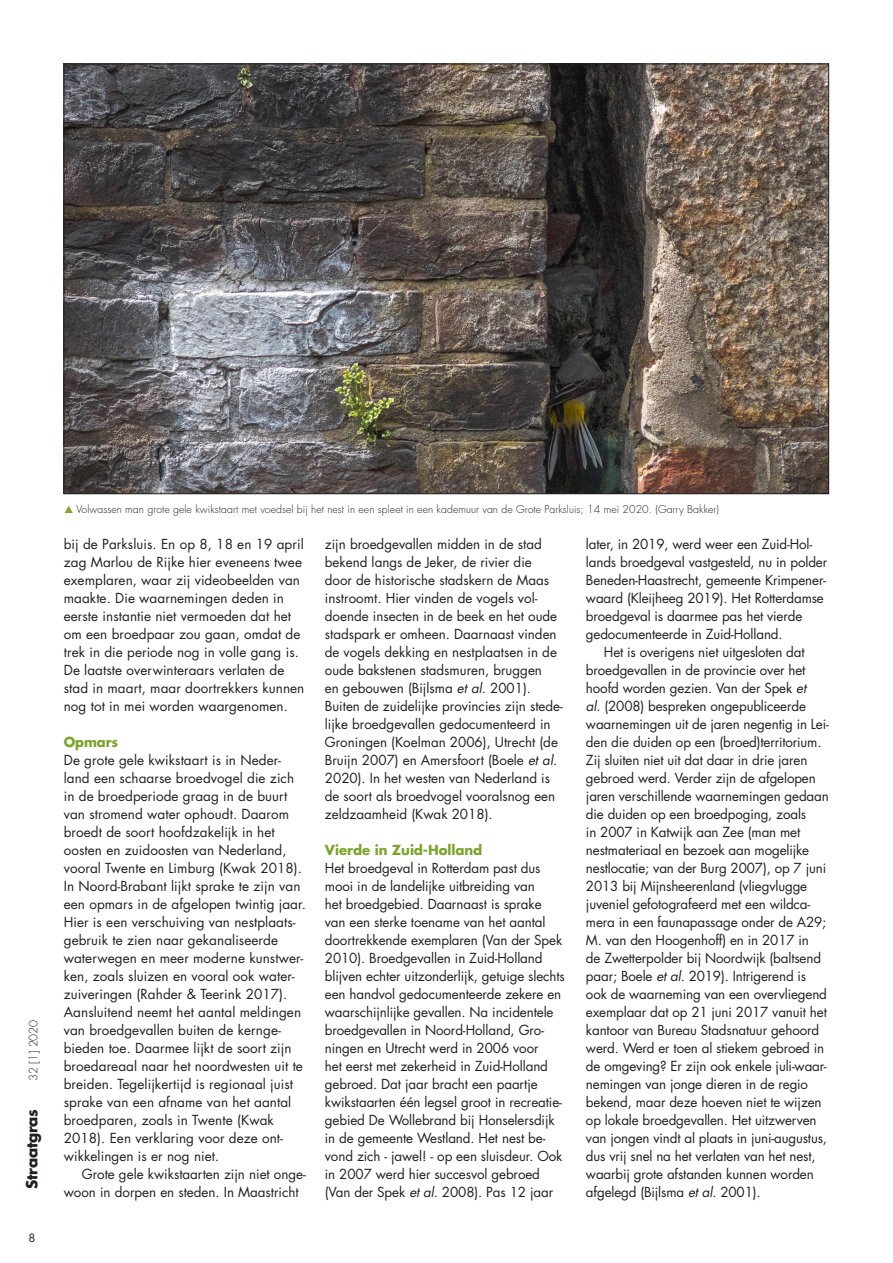
<style>
.page{position:relative;width:893px;height:1263px;background:#fff}
.page>*{position:absolute;margin:0;border:0;box-sizing:border-box;transform-origin:0 0}
.t1{font:700 15px "Futura Std";letter-spacing:-.02em;color:#231f20}
.t2{font:13.5px/18px "Futura Std";letter-spacing:-.005em;color:#231f20}
.lopende_tekst_kop{font:700 13.5px "Futura Std";letter-spacing:-.005em;color:#7da52d}
.t3{font:300 11.25px "Futura Std";letter-spacing:-.02em;color:#231f20}
.t4{font:11.25px "Futura Std";color:#231f20}
.t5{font:300 10.5px "Futura Std";letter-spacing:.005em;color:#222}
.s1{font-family:"European Pi Three";font-weight:400;color:#7da52d}
.s2{font-style:italic}
</style>
<div class="page">
<img style="left:66px;top:66px;width:761px;height:426px">
<p class="t3" style="left:27px;top:1080px;width:62px;rotate:-90deg">32 [1] 2020</p>
<p class="t1" style="left:22px;top:1188px;width:81px;rotate:-90deg">Straatgras</p>
<p class="t4" style="left:29px;top:1231px;width:8px">8</p>
<p class="t5" style="left:64px;top:502px;width:656px"><span class="s1">G</span> Volwassen man grote gele kwikstaart met voedsel bij het nest in een spleet in een kademuur van de Grote Parksluis; 14 mei 2020. (Garry Bakker)</p>
<p class="t2" style="left:64px;top:535px;width:242px">bij de Parksluis. En op 8, 18 en 19 april zag Marlou de Rijke hier eveneens twee exemplaren, waar zij videobeelden van maakte. Die waarnemingen deden in eerste instantie niet vermoeden dat het om een broedpaar zou gaan, omdat de trek in die periode nog in volle gang is.<br>De laatste overwinteraars verlaten de stad in maart, maar doortrekkers kunnen nog tot in mei worden waargenomen.</p>
<p class="lopende_tekst_kop" style="left:64px;top:733px;width:56px">Opmars</p>
<p class="t2" style="left:64px;top:751px;width:219px">De grote gele kwikstaart is in Neder-</p>
<p class="t2" style="left:64px;top:769px;width:232px">land een schaarse broedvogel die zich</p>
<p class="t2" style="left:64px;top:787px;width:225px">in de broedperiode graag in de buurt</p>
<p class="t2" style="left:64px;top:805px;width:227px">van stromend water ophoudt. Daarom</p>
<p class="t2" style="left:64px;top:823px;width:212px">broedt de soort hoofdzakelijk in het</p>
<p class="t2" style="left:64px;top:841px;width:224px">oosten en zuidoosten van Nederland,</p>
<p class="t2" style="left:64px;top:859px;width:240px">vooral Twente en Limburg (Kwak 2018).</p>
<p class="t2" style="left:64px;top:877px;width:238px">In Noord-Brabant lijkt sprake te zijn van</p>
<p class="t2" style="left:64px;top:895px;width:244px">een opmars in de afgelopen twintig jaar.</p>
<p class="t2" style="left:64px;top:913px;width:233px">Hier is een verschuiving van nestplaats-</p>
<p class="t2" style="left:64px;top:931px;width:216px">gebruik te zien naar gekanaliseerde</p>
<p class="t2" style="left:64px;top:949px;width:241px">waterwegen en meer moderne kunstwer-</p>
<p class="t2" style="left:64px;top:967px;width:232px">ken, zoals sluizen en vooral ook water-</p>
<p class="t2" style="left:64px;top:985px;width:225px">zuiveringen (Rahder &amp; Teerink 2017).</p>
<p class="t2" style="left:64px;top:1003px;width:239px">Aansluitend neemt het aantal meldingen</p>
<p class="t2" style="left:64px;top:1021px;width:219px">van broedgevallen buiten de kernge-</p>
<p class="t2" style="left:64px;top:1039px;width:229px">bieden toe. Daarmee lijkt de soort zijn</p>
<p class="t2" style="left:64px;top:1057px;width:241px">broedareaal naar het noordwesten uit te</p>
<p class="t2" style="left:64px;top:1075px;width:231px">breiden. Tegelijkertijd is regionaal juist</p>
<p class="t2" style="left:64px;top:1093px;width:229px">sprake van een afname van het aantal</p>
<p class="t2" style="left:64px;top:1111px;width:212px">broedparen, zoals in Twente (Kwak</p>
<p class="t2" style="left:64px;top:1129px;width:221px">2018). Een verklaring voor deze ont-</p>
<p class="t2" style="left:64px;top:1147px;width:157px">wikkelingen is er nog niet.</p>
<p class="t2" style="left:82px;top:1165px;width:226px">Grote gele kwikstaarten zijn niet onge-</p>
<p class="t2" style="left:64px;top:1183px;width:236px">woon in dorpen en steden. In Maastricht</p>
<p class="t2" style="left:325px;top:535px;width:240px">zijn broedgevallen midden in de stad bekend langs de Jeker, de rivier die<br>door de historische stadskern de Maas instroomt. Hier vinden de vogels vol&shy;doende insecten in de beek en het oude stadspark er omheen. Daarnaast vinden de vogels dekking en nestplaatsen in de oude bakstenen stadsmuren, bruggen<br>en gebouwen (Bijlsma <span class="s2">et al</span>. 2001).<br>Buiten de zuidelijke provincies zijn stede&shy;lijke broedgevallen gedocumenteerd in Groningen (Koelman 2006), Utrecht (de Bruijn 2007) en Amersfoort (Boele <span class="s2">et al</span>.<br>2020). In het westen van Nederland is de soort als broedvogel vooralsnog een zeldzaamheid (Kwak 2018).</p>
<p class="lopende_tekst_kop" style="left:325px;top:841px;width:159px">Vierde in Zuid-Holland</p>
<p class="t2" style="left:325px;top:859px;width:242px">Het broedgeval in Rotterdam past dus mooi in de landelijke uitbreiding van<br>het broedgebied. Daarnaast is sprake van een sterke toename van het aantal doortrekkende exemplaren (Van der Spek 2010). Broedgevallen in Zuid-Holland blijven echter uitzonderlijk, getuige slechts een handvol gedocumenteerde zekere en waarschijnlijke gevallen. Na incidentele broedgevallen in Noord-Holland, Gro&shy;ningen en Utrecht werd in 2006 voor<br>het eerst met zekerheid in Zuid-Holland gebroed. Dat jaar bracht een paartje kwikstaarten één legsel groot in recreatie&shy;gebied De Wollebrand bij Honselersdijk in de gemeente Westland. Het nest be&shy;vond zich - jawel! - op een sluisdeur. Ook in 2007 werd hier succesvol gebroed (Van der Spek <span class="s2">et al</span>. 2008). Pas 12 jaar</p>
<p class="t2" style="left:586px;top:535px;width:228px">later, in 2019, werd weer een Zuid-Hol-</p>
<p class="t2" style="left:586px;top:553px;width:243px">lands broedgeval vastgesteld, nu in polder</p>
<p class="t2" style="left:586px;top:571px;width:241px">Beneden-Haastrecht, gemeente Krimpener-</p>
<p class="t2" style="left:586px;top:589px;width:239px">waard (Kleijheeg 2019). Het Rotterdamse</p>
<p class="t2" style="left:586px;top:607px;width:218px">broedgeval is daarmee pas het vierde</p>
<p class="t2" style="left:586px;top:625px;width:198px">gedocumenteerde in Zuid-Holland.</p>
<p class="t2" style="left:604px;top:643px;width:202px">Het is overigens niet uitgesloten dat</p>
<p class="t2" style="left:586px;top:661px;width:221px">broedgevallen in de provincie over het</p>
<p class="t2" style="left:586px;top:679px;width:222px">hoofd worden gezien. Van der Spek <span class="s2">et</span></p>
<p class="t2" style="left:586px;top:697px;width:221px"><span class="s2">al</span>. (2008) bespreken ongepubliceerde</p>
<p class="t2" style="left:586px;top:715px;width:244px">waarnemingen uit de jaren negentig in Lei-</p>
<p class="t2" style="left:586px;top:733px;width:237px">den die duiden op een (broed)territorium.</p>
<p class="t2" style="left:586px;top:751px;width:223px">Zij sluiten niet uit dat daar in drie jaren</p>
<p class="t2" style="left:586px;top:769px;width:231px">gebroed werd. Verder zijn de afgelopen</p>
<p class="t2" style="left:586px;top:787px;width:244px">jaren verschillende waarnemingen gedaan</p>
<p class="t2" style="left:586px;top:805px;width:222px">die duiden op een broedpoging, zoals</p>
<p class="t2" style="left:586px;top:823px;width:216px">in 2007 in Katwijk aan Zee (man met</p>
<p class="t2" style="left:586px;top:841px;width:225px">nestmateriaal en bezoek aan mogelijke</p>
<p class="t2" style="left:586px;top:859px;width:242px">nestlocatie; van der Burg 2007), op 7 juni</p>
<p class="t2" style="left:586px;top:877px;width:223px">2013 bij Mijnsheerenland (vliegvlugge</p>
<p class="t2" style="left:586px;top:895px;width:226px">juveniel gefotografeerd met een wildca-</p>
<p class="t2" style="left:586px;top:913px;width:242px">mera in een faunapassage onder de A29;</p>
<p class="t2" style="left:586px;top:931px;width:224px">M. van den Hoogenhoff) en in 2017 in</p>
<p class="t2" style="left:586px;top:949px;width:237px">de Zwetterpolder bij Noordwijk (baltsend</p>
<p class="t2" style="left:586px;top:967px;width:222px">paar; Boele <span class="s2">et al</span>. 2019). Intrigerend is</p>
<p class="t2" style="left:586px;top:985px;width:242px">ook de waarneming van een overvliegend</p>
<p class="t2" style="left:586px;top:1003px;width:242px">exemplaar dat op 21 juni 2017 vanuit het</p>
<p class="t2" style="left:586px;top:1021px;width:235px">kantoor van Bureau Stadsnatuur gehoord</p>
<p class="t2" style="left:586px;top:1039px;width:240px">werd. Werd er toen al stiekem gebroed in</p>
<p class="t2" style="left:586px;top:1057px;width:242px">de omgeving? Er zijn ook enkele juli-waar-</p>
<p class="t2" style="left:586px;top:1075px;width:224px">nemingen van jonge dieren in de regio</p>
<p class="t2" style="left:586px;top:1093px;width:237px">bekend, maar deze hoeven niet te wijzen</p>
<p class="t2" style="left:586px;top:1111px;width:232px">op lokale broedgevallen. Het uitzwerven</p>
<p class="t2" style="left:586px;top:1129px;width:243px">van jongen vindt al plaats in juni-augustus,</p>
<p class="t2" style="left:586px;top:1147px;width:231px">dus vrij snel na het verlaten van het nest,</p>
<p class="t2" style="left:586px;top:1165px;width:229px">waarbij grote afstanden kunnen worden</p>
<p class="t2" style="left:586px;top:1183px;width:176px">afgelegd (Bijlsma <span class="s2">et al</span>. 2001).</p>
</div>
